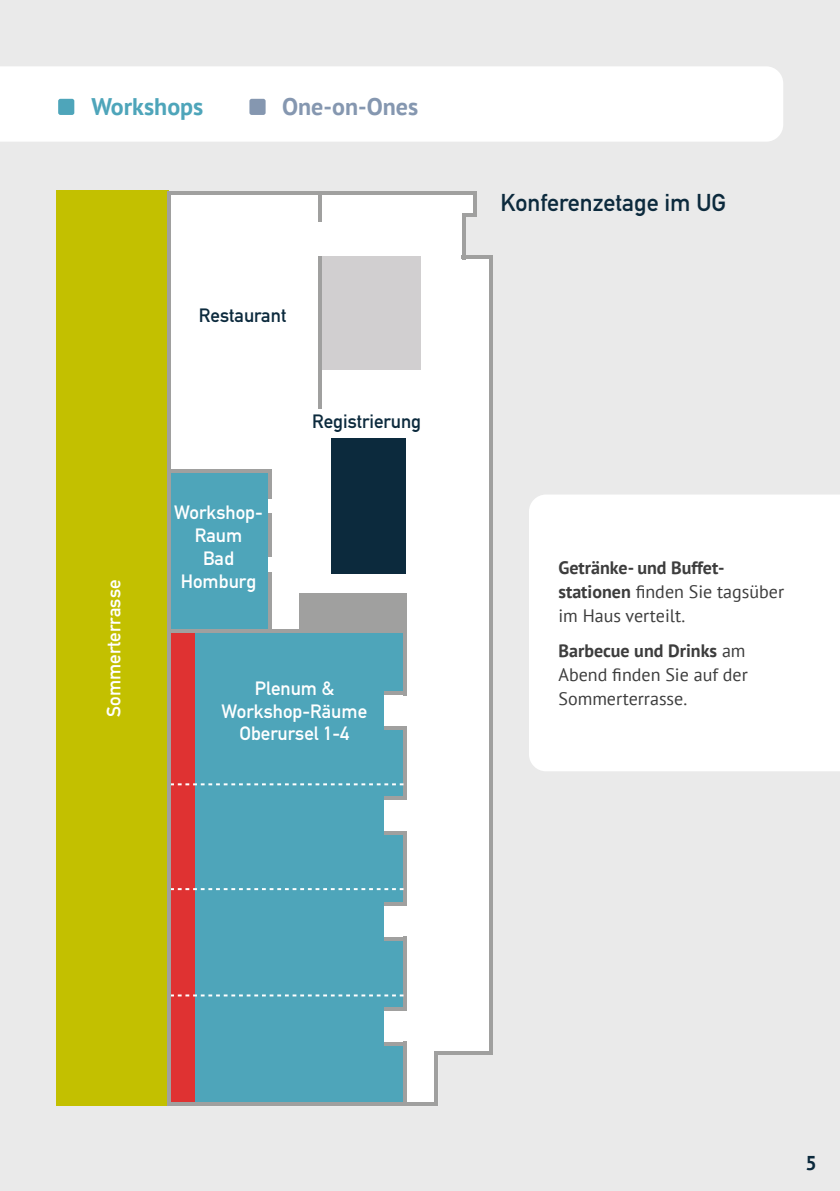
<style>
.page{position:relative;width:840px;height:1191px;background:#fff}
.page>*{position:absolute;margin:0;border:0;box-sizing:border-box;transform-origin:0 0}
.t1{font:700 24px "DIN Alternate";color:#0c2a3d}
.t2{font:700 24px "PT Sans";color:#8597b0}
.t3{font:700 24px "PT Sans";color:#4ea5ba}
.t4{font:700 20px "PT Sans";color:#0c2a3d}
.t5{font:700 19px/22.8px "DIN Alternate";color:#fff;text-align:center}
.t6{font:700 19px "DIN Alternate";color:#0c2a3d}
.t7{font:18px/24px "PT Sans";color:#3d3d3d}
.s1{font-weight:700}
</style>
<div class="page">
<div style="left:0;top:0;width:839px;height:1191px;background:#eaeaea"></div>
<div style="left:0;top:66px;width:782px;height:76px;background:#fff"></div>
<div style="left:58px;top:99px;width:16px;height:16px;background:#4ea5ba;border-radius:2px"></div>
<div style="left:249px;top:99px;width:16px;height:16px;background:#8597b0;border-radius:2px"></div>
<div style="left:529px;top:495px;width:310px;height:276px;background:#fff"></div>
<div style="left:267px;top:193px;width:223px;height:909px;background:#fff"></div>
<div style="left:56px;top:191px;width:113px;height:915px;background:#c3c000"></div>
<div style="left:321px;top:256px;width:100px;height:114px;background:#d1cfd0"></div>
<div style="left:171px;top:195px;width:146px;height:274px;background:#fff"></div>
<div style="left:169px;top:632px;width:237px;height:472px;background:#4ea5ba"></div>
<div style="left:299px;top:593px;width:103px;height:37px;background:#a0a09f"></div>
<div style="left:271px;top:408px;width:110px;height:63px;background:#fff"></div>
<div style="left:169px;top:633px;width:26px;height:469px;background:#df3232"></div>
<div style="left:384px;top:694px;width:24px;height:33px;background:#fff"></div>
<div style="left:384px;top:798px;width:24px;height:33px;background:#fff"></div>
<div style="left:384px;top:905px;width:24px;height:33px;background:#fff"></div>
<div style="left:384px;top:1010px;width:24px;height:33px;background:#fff"></div>
<div style="left:330px;top:439px;width:75px;height:135px;background:#0c2a3d"></div>
<hr style="left:461px;top:213px;width:15px;height:4px;background:#a0a09f">
<hr style="left:169px;top:191px;width:307px;height:4px;background:#a0a09f">
<hr style="left:461px;top:255px;width:28px;height:4px;background:#a0a09f">
<hr style="left:169px;top:469px;width:102px;height:4px;background:#a0a09f">
<div style="left:170px;top:473px;width:97px;height:156px;background:#4ea5ba"></div>
<svg style="left:267px;top:473px;width:4px;height:25px"></svg>
<svg style="left:267px;top:513px;width:4px;height:43px"></svg>
<svg style="left:267px;top:572px;width:4px;height:57px"></svg>
<hr style="left:169px;top:629px;width:235px;height:4px;background:#a0a09f">
<svg style="left:461px;top:213px;width:4px;height:42px"></svg>
<svg style="left:317px;top:256px;width:4px;height:152px"></svg>
<svg style="left:317px;top:195px;width:4px;height:27px"></svg>
<svg style="left:472px;top:195px;width:4px;height:18px"></svg>
<hr style="left:434px;top:1053px;width:4px;height:53px;background:#a0a09f">
<svg style="left:402px;top:1045px;width:4px;height:57px"></svg>
<svg style="left:402px;top:940px;width:4px;height:67px"></svg>
<hr style="left:489px;top:255px;width:3px;height:799px;background:#a0a09f">
<svg style="left:402px;top:831px;width:4px;height:71px"></svg>
<svg style="left:402px;top:729px;width:4px;height:71px"></svg>
<hr style="left:402px;top:593px;width:4px;height:102px;background:#a0a09f">
<hr style="left:434px;top:1051px;width:56px;height:3px;background:#a0a09f">
<hr style="left:168px;top:1102px;width:270px;height:4px;background:#a0a09f">
<svg style="left:384px;top:1041px;width:22px;height:4px"></svg>
<hr style="left:384px;top:1007px;width:22px;height:4px;background:#a0a09f">
<svg style="left:384px;top:936px;width:22px;height:4px"></svg>
<hr style="left:384px;top:902px;width:22px;height:3px;background:#a0a09f">
<hr style="left:384px;top:831px;width:21px;height:3px;background:#a0a09f">
<hr style="left:384px;top:796px;width:21px;height:4px;background:#a0a09f">
<hr style="left:384px;top:726px;width:22px;height:3px;background:#a0a09f">
<hr style="left:384px;top:691px;width:21px;height:4px;background:#a0a09f">
<svg style="left:171px;top:783px;width:232px;height:2px"></svg>
<svg style="left:171px;top:888px;width:232px;height:2px"></svg>
<svg style="left:171px;top:994px;width:232px;height:2px"></svg>
<hr style="left:167px;top:191px;width:4px;height:915px;background:#a0a09f">
<h1 class="t3" style="left:91px;top:90px;width:113px">Workshops</h1>
<h1 class="t2" style="left:282px;top:90px;width:138px">One-on-Ones</h1>
<p class="t5" style="left:101px;top:717px;width:139px;rotate:-90deg">Sommerterrasse</p>
<p class="t6" style="left:199px;top:301px;width:89px">Restaurant</p>
<p class="t5" style="left:174px;top:500px;width:90px">Workshop-<br>Raum<br>Bad<br>Homburg</p>
<p class="t6" style="left:312px;top:407px;width:110px">Registrierung</p>
<p class="t5" style="left:221px;top:675px;width:147px">Plenum &amp;<br>Workshop-Räume<br>Oberursel 1-4</p>
<h1 class="t1" style="left:500px;top:184px;width:227px">Konferenzetage im UG</h1>
<p class="t7" style="left:558px;top:555px;width:227px"><span class="s1">Getränke- und Buffet&shy;stationen</span> finden Sie tagsüber im Haus verteilt.</p>
<p class="t7" style="left:558px;top:638px;width:191px"><span class="s1">Barbecue und Drinks</span> am<br>Abend finden Sie auf der<br>Sommerterrasse.</p>
<p class="t4" style="left:805px;top:1149px;width:13px">5</p>
</div>
